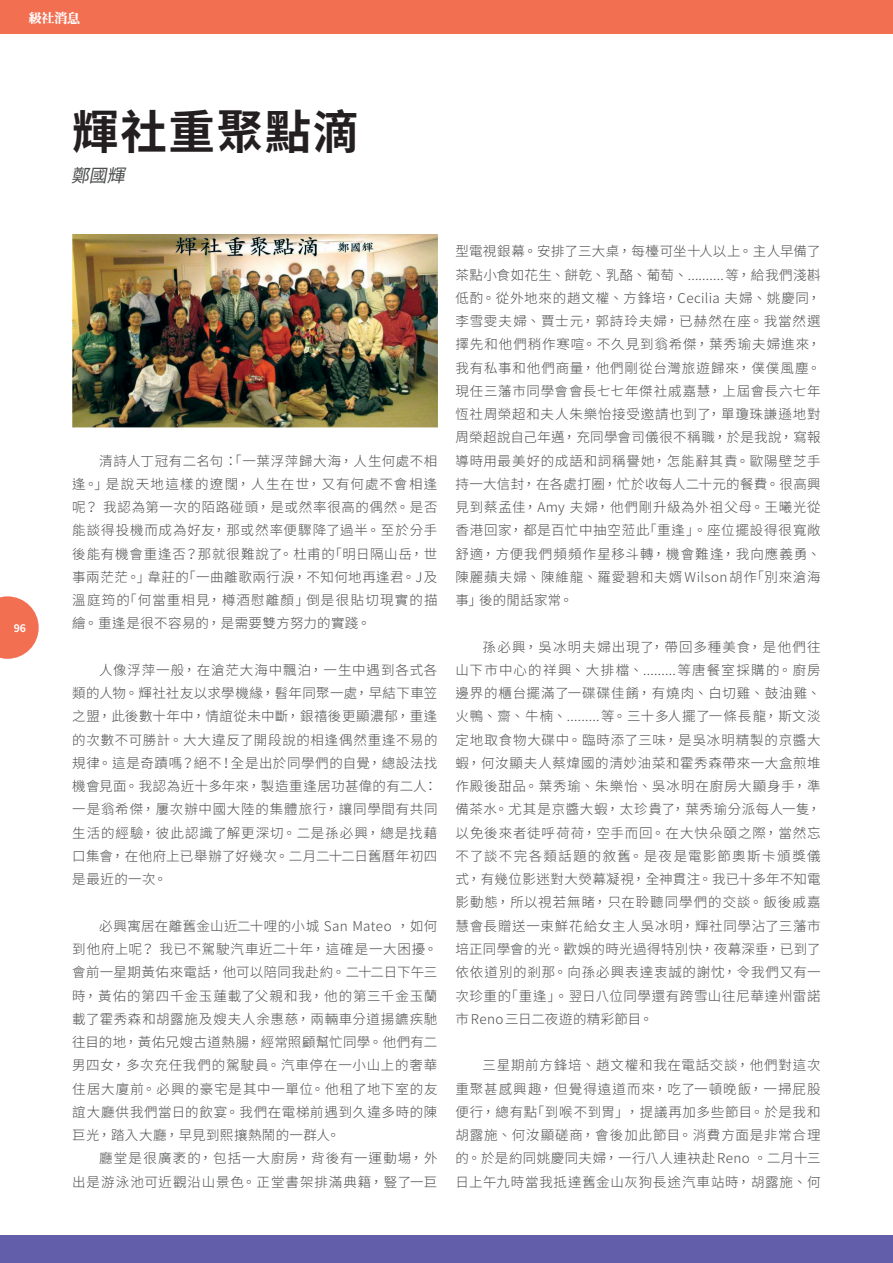
<style>
.page{position:relative;width:893px;height:1263px;background:#fff}
.page>*{position:absolute;margin:0;border:0;box-sizing:border-box;transform-origin:0 0}
.t1{font:700 46.5px "Noto Sans CJ Ktc";letter-spacing:.035em;color:#231f20}
.INTRO{font:italic 18px "Noto Sans CJ Ktc";color:#4b4c4d}
.內文__首2次0{font:300 13.5px/23.2px "Noto Sans CJ Ktc";letter-spacing:.05em;color:#4b4c4d;text-align:justify}
.內文__首2次0-2{font:300 13.5px/23.2px "Noto Sans CJ Ktc";letter-spacing:.075em;color:#4b4c4d;text-align:right}
.t2{font:13.5px "DATM8";color:#fff}
.folio_page_numbers{font:700 10.5px "Noto Sans CJ Ktc";color:#fff}
</style>
<div class="page">
<img style="left:72px;top:234px;width:365px;height:194px">
<div style="left:0;top:0;width:893px;height:34px;background:#f36f51"></div>
<div style="left:0;top:1235px;width:893px;height:28px;background:#625ea9"></div>
<svg style="left:0;top:596px;width:39px;height:63px"></svg>
<p class="t2" style="left:28px;top:11px;width:53px">級社消息</p>
<p class="folio_page_numbers" style="left:14px;top:622px;width:14px">96</p>
<p class="t1" style="left:72px;top:106px;width:289px">輝社重聚點滴</p>
<p class="INTRO" style="left:71px;top:165px;width:64px">鄭國輝</p>
<p class="內文__首2次0" style="left:72px;top:449px;width:367px;text-indent:27px">清詩人丁冠有二名句：「一葉浮萍歸大海，人生何處不相逢。」是說天地這樣的遼闊，人生在世，又有何處不會相逢呢？ 我認為第一次的陌路碰頭，是或然率很高的偶然。是否能談得投機而成為好友，那或然率便驟降了過半。至於分手後能有機會重逢否？那就很難說了。杜甫的「明日隔山岳，世事兩茫茫。」韋莊的「一曲離歌兩行淚，不知何地再逢君。J及溫庭筠的「何當重相見，樽酒慰離顏」倒是很貼切現實的描繪。重逢是很不容易的，是需要雙方努力的實踐。</p>
<p class="內文__首2次0" style="left:72px;top:659px;width:367px;text-indent:27px">人像浮萍一般，在滄茫大海中飄泊，一生中遇到各式各類的人物。輝社社友以求學機緣，髫年同聚一處，早結下車笠之盟，此後數十年中，情誼從未中斷，銀禧後更顯濃郁，重逢的次數不可勝計。大大違反了開段說的相逢偶然重逢不易的規律。這是奇蹟嗎？絕不！全是出於同學們的自覺，總設法找機會見面。我認為近十多年來，製造重逢居功甚偉的有二人：一是翁希傑，屢次辦中國大陸的集體旅行，讓同學間有共同生活的經驗，彼此認識了解更深切。二是孫必興，總是找藉口集會，在他府上已舉辦了好幾次。二月二十二日舊曆年初四是最近的一次。</p>
<p class="內文__首2次0" style="left:72px;top:914px;width:367px;text-indent:27px">必興寓居在離舊金山近二十哩的小城 San Mateo ，如何到他府上呢？ 我已不駕駛汽車近二十年，這確是一大困擾。會前一星期黃佑來電話，他可以陪同我赴約。二十二日下午三時，黃佑的第四千金玉蓮載了父親和我，他的第三千金玉蘭載了霍秀森和胡露施及嫂夫人余惠慈，兩輛車分道揚鑣疾馳往目的地，黃佑兄嫂古道熱腸，經常照顧幫忙同學。他們有二男四女，多次充任我們的駕駛員。汽車停在一小山上的奢華住居大廈前。必興的豪宅是其中一單位。他租了地下室的友誼大廳供我們當日的飲宴。我們在電梯前遇到久違多時的陳巨光，踏入大廳，早見到熙攘熱鬧的一群人。</p>
<p class="內文__首2次0-2" style="left:72px;top:1147px;width:367px">廳堂是很廣袤的，包括一大廚房，背後有一運動場，外<br>出是游泳池可近觀沿山景色。正堂書架排滿典籍，豎了一巨</p>
<p class="內文__首2次0" style="left:455px;top:240px;width:367px">型電視銀幕。安排了三大桌，每檯可坐十人以上。主人早備了茶點小食如花生、餅乾、乳酪、葡萄、..........等，給我們淺斟低酌。從外地來的趙文權、方鋒培，Cecilia 夫婦、姚慶同，李雪雯夫婦、賈士元，郭詩玲夫婦，已赫然在座。我當然選擇先和他們稍作寒喧。不久見到翁希傑，葉秀瑜夫婦進來，我有私事和他們商量，他們剛從台灣旅遊歸來，僕僕風塵。現任三藩市同學會會長七七年傑社戚嘉慧，上屆會長六七年恆社周榮超和夫人朱樂怡接受邀請也到了，單瓊珠謙遜地對周榮超說自己年邁，充同學會司儀很不稱職，於是我說，寫報導時用最美好的成語和詞稱譽她，怎能辭其責。歐陽壁芝手持一大信封，在各處打圈，忙於收每人二十元的餐費。很高興見到蔡孟佳，Amy 夫婦，他們剛升級為外祖父母。王曦光從香港回家，都是百忙中抽空蒞此「重逢」。座位擺設得很寬敞舒適，方便我們頻頻作星移斗轉，機會難逢，我向應義勇、陳麗蘋夫婦、陳維龍、羅愛碧和夫婿 Wilson胡作「別來滄海事」後的閒話家常。</p>
<p class="內文__首2次0" style="left:455px;top:635px;width:367px;text-indent:27px">孫必興，吳冰明夫婦出現了，帶回多種美食，是他們往山下市中心的祥興、大排檔、.........等唐餐室採購的。廚房邊界的櫃台擺滿了一碟碟佳餚，有燒肉、白切雞、鼓油雞、火鴨、齋、牛楠、.........等。三十多人擺了一條長龍，斯文淡定地取食物大碟中。臨時添了三味，是吳冰明精製的京醬大蝦，何汝顯夫人蔡煒國的清妙油菜和霍秀森帶來一大盒煎堆作殿後甜品。葉秀瑜、朱樂怡、吳冰明在廚房大顯身手，準備茶水。尤其是京醬大蝦，太珍貴了，葉秀瑜分派每人一隻，以免後來者徒呼荷荷，空手而回。在大快朵頤之際，當然忘不了談不完各類話題的敘舊。是夜是電影節奧斯卡頒獎儀式，有幾位影迷對大熒幕凝視，全神貫注。我已十多年不知電影動態，所以視若無睹，只在聆聽同學們的交談。飯後戚嘉慧會長贈送一束鮮花給女主人吳冰明，輝社同學沾了三藩市培正同學會的光。歡娛的時光過得特別快，夜幕深垂，已到了依依道別的剎那。向孫必興表達衷誠的謝忱，令我們又有一次珍重的「重逢」。翌日八位同學還有跨雪山往尼華達州雷諾市 Reno三日二夜遊的精彩節目。</p>
<p class="內文__首2次0" style="left:455px;top:1054px;width:367px;text-indent:27px">三星期前方鋒培、趙文權和我在電話交談，他們對這次重聚甚感興趣，但覺得遠道而來，吃了一頓晚飯，一掃屁股便行，總有點「到喉不到胃」，提議再加多些節目。於是我和胡露施、何汝顯磋商，會後加此節目。消費方面是非常合理的。於是約同姚慶同夫婦，一行八人連袂赴 Reno 。二月十三日上午九時當我抵達舊金山灰狗長途汽車站時，胡露施、何</p>
</div>
